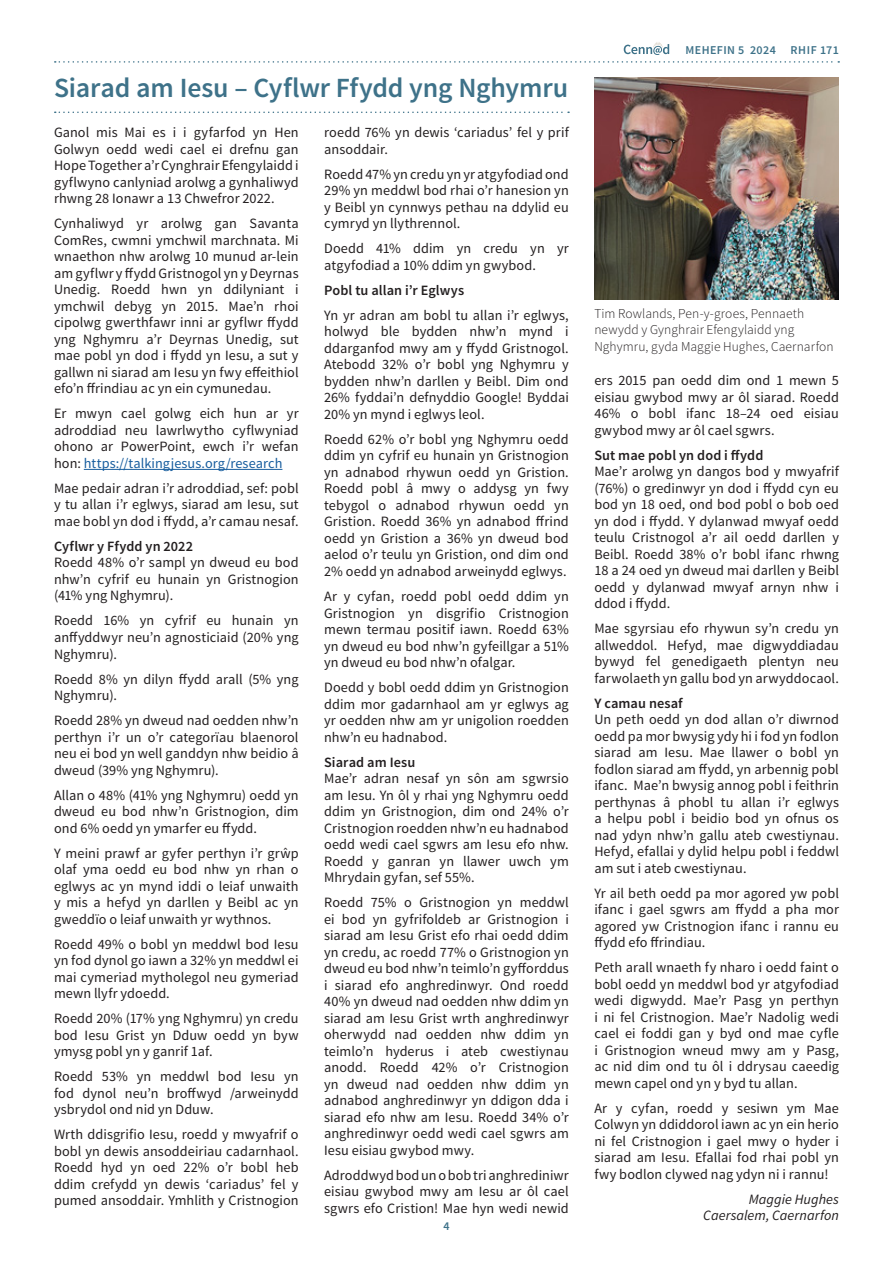
<style>
.page{position:relative;width:893px;height:1263px;background:#fff}
.page>*{position:absolute;margin:0;border:0;box-sizing:border-box;transform-origin:0 0}
.HEADER_1_-_BLUE{font:600 27.75px "Source Sans Pro";letter-spacing:-.005em;color:#3e7289}
.BODY_-_CENN_D{font:14.25px/16.5px "Source Sans Pro";letter-spacing:.005em;color:#231f20;text-align:justify}
.BODY_-_CENN_D-2{font:600 14.25px "Source Sans Pro";letter-spacing:.005em;color:#231f20}
.SIGNATURE_-_ITALIC{font:italic 14.25px/16.5px "Source Sans Pro";color:#231f20;text-align:right}
.t1{font:300 13.5px/16.5px "Source Sans Pro";letter-spacing:.005em;color:#231f20}
.t2{font:600 12px "Source Sans Pro";letter-spacing:.035em;color:#3e7289}
.s1{color:#175d9e}
</style>
<div class="page">
<svg style="left:624px;top:42px;width:45px;height:13px"></svg>
<svg style="left:55px;top:61px;width:784px;height:2px"></svg>
<svg style="left:55px;top:112px;width:514px;height:1px"></svg>
<hr style="left:84px;top:469px;width:198px;height:1px;background:#175d9e">
<img style="left:594px;top:77px;width:245px;height:223px">
<p class="HEADER_1_-_BLUE" style="left:54px;top:70px;width:516px">Siarad am Iesu – Cyflwr Ffydd yng Nghymru</p>
<p class="BODY_-_CENN_D" style="left:54px;top:125px;width:246px">Ganol mis Mai es i i gyfarfod yn Hen Golwyn oedd wedi cael ei drefnu gan Hope Together a’r Cynghrair Efengylaidd i gyflwyno canlyniad arolwg a gynhaliwyd rhwng 28 Ionawr a 13 Chwefror 2022.</p>
<p class="BODY_-_CENN_D" style="left:54px;top:216px;width:246px">Cynhaliwyd yr arolwg gan Savanta ComRes, cwmni ymchwil marchnata. Mi wnaethon nhw arolwg 10 munud ar-lein am gyflwr y ffydd Gristnogol yn y Deyrnas Unedig. Roedd hwn yn ddilyniant i ymchwil debyg yn 2015. Mae’n rhoi cipolwg gwerthfawr inni ar gyflwr ffydd yng Nghymru a’r Deyrnas Unedig, sut mae pobl yn dod i ffydd yn Iesu, a sut y gallwn ni siarad am Iesu yn fwy effeithiol efo’n ffrindiau ac yn ein cymunedau.</p>
<p class="BODY_-_CENN_D" style="left:54px;top:406px;width:246px">Er mwyn cael golwg eich hun ar yr adroddiad neu lawrlwytho cyflwyniad ohono ar PowerPoint, ewch i’r wefan hon: <span class="s1">https://talkingjesus.org/research</span></p>
<p class="BODY_-_CENN_D" style="left:54px;top:480px;width:246px">Mae pedair adran i’r adroddiad, sef: pobl y tu allan i’r eglwys, siarad am Iesu, sut mae bobl yn dod i ffydd, a’r camau nesaf.</p>
<p class="BODY_-_CENN_D-2" style="left:54px;top:537px;width:141px">Cyflwr y Ffydd yn 2022</p>
<p class="BODY_-_CENN_D" style="left:54px;top:555px;width:246px">Roedd 48% o’r sampl yn dweud eu bod nhw’n cyfrif eu hunain yn Gristnogion (41% yng Nghymru).</p>
<p class="BODY_-_CENN_D" style="left:54px;top:613px;width:246px">Roedd 16% yn cyfrif eu hunain yn anffyddwyr neu’n agnosticiaid (20% yng Nghymru).</p>
<p class="BODY_-_CENN_D" style="left:54px;top:671px;width:246px">Roedd 8% yn dilyn ffydd arall (5% yng<br>Nghymru).</p>
<p class="BODY_-_CENN_D" style="left:54px;top:712px;width:246px">Roedd 28% yn dweud nad oedden nhw’n perthyn i’r un o’r categorïau blaenorol neu ei bod yn well ganddyn nhw beidio â dweud (39% yng Nghymru).</p>
<p class="BODY_-_CENN_D" style="left:54px;top:787px;width:246px">Allan o 48% (41% yng Nghymru) oedd yn dweud eu bod nhw’n Gristnogion, dim ond 6% oedd yn ymarfer eu ffydd.</p>
<p class="BODY_-_CENN_D" style="left:54px;top:845px;width:246px">Y meini prawf ar gyfer perthyn i’r grŵp olaf yma oedd eu bod nhw yn rhan o eglwys ac yn mynd iddi o leiaf unwaith y mis a hefyd yn darllen y Beibl ac yn gweddïo o leiaf unwaith yr wythnos.</p>
<p class="BODY_-_CENN_D" style="left:54px;top:936px;width:246px">Roedd 49% o bobl yn meddwl bod Iesu yn fod dynol go iawn a 32% yn meddwl ei mai cymeriad mytholegol neu gymeriad mewn llyfr ydoedd.</p>
<p class="BODY_-_CENN_D" style="left:54px;top:1010px;width:246px">Roedd 20% (17% yng Nghymru) yn credu bod Iesu Grist yn Dduw oedd yn byw ymysg pobl yn y ganrif 1af.</p>
<p class="BODY_-_CENN_D" style="left:54px;top:1068px;width:246px">Roedd 53% yn meddwl bod Iesu yn fod dynol neu’n broffwyd /arweinydd ysbrydol ond nid yn Dduw.</p>
<p class="BODY_-_CENN_D" style="left:54px;top:1126px;width:246px">Wrth ddisgrifio Iesu, roedd y mwyafrif o bobl yn dewis ansoddeiriau cadarnhaol.<br>Roedd hyd yn oed 22% o’r bobl heb ddim crefydd yn dewis ‘cariadus’ fel y pumed ansoddair. Ymhlith y Cristnogion</p>
<p class="BODY_-_CENN_D" style="left:324px;top:125px;width:246px">roedd 76% yn dewis ‘cariadus’ fel y prif ansoddair.</p>
<p class="BODY_-_CENN_D" style="left:324px;top:166px;width:246px">Roedd 47% yn credu yn yr atgyfodiad ond 29% yn meddwl bod rhai o’r hanesion yn y Beibl yn cynnwys pethau na ddylid eu cymryd yn llythrennol.</p>
<p class="BODY_-_CENN_D" style="left:324px;top:241px;width:246px">Doedd 41% ddim yn credu yn yr atgyfodiad a 10% ddim yn gwybod.</p>
<p class="BODY_-_CENN_D-2" style="left:324px;top:281px;width:141px">Pobl tu allan i’r Eglwys</p>
<p class="BODY_-_CENN_D" style="left:324px;top:307px;width:246px">Yn yr adran am bobl tu allan i’r eglwys, holwyd ble bydden nhw’n mynd i ddarganfod mwy am y ffydd Gristnogol.<br>Atebodd 32% o’r bobl yng Nghymru y bydden nhw’n darllen y Beibl. Dim ond 26% fyddai’n defnyddio Google! Byddai 20% yn mynd i eglwys leol.</p>
<p class="BODY_-_CENN_D" style="left:324px;top:431px;width:246px">Roedd 62% o’r bobl yng Nghymru oedd ddim yn cyfrif eu hunain yn Gristnogion yn adnabod rhywun oedd yn Gristion.<br>Roedd pobl â mwy o addysg yn fwy tebygol o adnabod rhywun oedd yn Gristion. Roedd 36% yn adnabod ffrind oedd yn Gristion a 36% yn dweud bod aelod o’r teulu yn Gristion, ond dim ond 2% oedd yn adnabod arweinydd eglwys.</p>
<p class="BODY_-_CENN_D" style="left:324px;top:588px;width:246px">Ar y cyfan, roedd pobl oedd ddim yn Gristnogion yn disgrifio Cristnogion mewn termau positif iawn. Roedd 63% yn dweud eu bod nhw’n gyfeillgar a 51% yn dweud eu bod nhw’n ofalgar.</p>
<p class="BODY_-_CENN_D" style="left:324px;top:679px;width:246px">Doedd y bobl oedd ddim yn Gristnogion ddim mor gadarnhaol am yr eglwys ag yr oedden nhw am yr unigolion roedden nhw’n eu hadnabod.</p>
<p class="BODY_-_CENN_D-2" style="left:324px;top:753px;width:93px">Siarad am Iesu</p>
<p class="BODY_-_CENN_D" style="left:324px;top:770px;width:246px">Mae’r adran nesaf yn sôn am sgwrsio am Iesu. Yn ôl y rhai yng Nghymru oedd ddim yn Gristnogion, dim ond 24% o’r Cristnogion roedden nhw’n eu hadnabod oedd wedi cael sgwrs am Iesu efo nhw.<br>Roedd y ganran yn llawer uwch ym Mhrydain gyfan, sef 55%.</p>
<p class="BODY_-_CENN_D" style="left:324px;top:894px;width:246px">Roedd 75% o Gristnogion yn meddwl ei bod yn gyfrifoldeb ar Gristnogion i siarad am Iesu Grist efo rhai oedd ddim yn credu, ac roedd 77% o Gristnogion yn dweud eu bod nhw’n teimlo’n gyfforddus i siarad efo anghredinwyr. Ond roedd 40% yn dweud nad oedden nhw ddim yn siarad am Iesu Grist wrth anghredinwyr oherwydd nad oedden nhw ddim yn teimlo’n hyderus i ateb cwestiynau anodd. Roedd 42% o’r Cristnogion yn dweud nad oedden nhw ddim yn adnabod anghredinwyr yn ddigon dda i siarad efo nhw am Iesu. Roedd 34% o’r anghredinwyr oedd wedi cael sgwrs am Iesu eisiau gwybod mwy.</p>
<p class="BODY_-_CENN_D" style="left:324px;top:1167px;width:246px">Adroddwyd bod un o bob tri anghrediniwr eisiau gwybod mwy am Iesu ar ôl cael sgwrs efo Cristion! Mae hyn wedi newid</p>
<p class="t2" style="left:443px;top:1218px;width:8px">4</p>
<p class="t2" style="left:685px;top:42px;width:155px">MEHEFIN 5 2024 RHIF 171</p>
<p class="t1" style="left:594px;top:305px;width:241px">Tim Rowlands, Pen-y-groes, Pennaeth newydd y Gynghrair Efengylaidd yng<br>Nghymru, gyda Maggie Hughes, Caernarfon</p>
<p class="BODY_-_CENN_D" style="left:594px;top:372px;width:246px">ers 2015 pan oedd dim ond 1 mewn 5 eisiau gwybod mwy ar ôl siarad. Roedd 46% o bobl ifanc 18–24 oed eisiau gwybod mwy ar ôl cael sgwrs.</p>
<p class="BODY_-_CENN_D-2" style="left:594px;top:446px;width:171px">Sut mae pobl yn dod i ffydd</p>
<p class="BODY_-_CENN_D" style="left:594px;top:463px;width:246px">Mae’r arolwg yn dangos bod y mwyafrif (76%) o gredinwyr yn dod i ffydd cyn eu bod yn 18 oed, ond bod pobl o bob oed yn dod i ffydd. Y dylanwad mwyaf oedd teulu Cristnogol a’r ail oedd darllen y Beibl. Roedd 38% o’r bobl ifanc rhwng 18 a 24 oed yn dweud mai darllen y Beibl oedd y dylanwad mwyaf arnyn nhw i ddod i ffydd.</p>
<p class="BODY_-_CENN_D" style="left:594px;top:620px;width:246px">Mae sgyrsiau efo rhywun sy’n credu yn allweddol. Hefyd, mae digwyddiadau bywyd fel genedigaeth plentyn neu farwolaeth yn gallu bod yn arwyddocaol.</p>
<p class="BODY_-_CENN_D-2" style="left:594px;top:694px;width:90px">Y camau nesaf</p>
<p class="BODY_-_CENN_D" style="left:594px;top:711px;width:246px">Un peth oedd yn dod allan o’r diwrnod oedd pa mor bwysig ydy hi i fod yn fodlon siarad am Iesu. Mae llawer o bobl yn fodlon siarad am ffydd, yn arbennig pobl ifanc. Mae’n bwysig annog pobl i feithrin perthynas â phobl tu allan i’r eglwys a helpu pobl i beidio bod yn ofnus os nad ydyn nhw’n gallu ateb cwestiynau.<br>Hefyd, efallai y dylid helpu pobl i feddwl am sut i ateb cwestiynau.</p>
<p class="BODY_-_CENN_D" style="left:594px;top:885px;width:246px">Yr ail beth oedd pa mor agored yw pobl ifanc i gael sgwrs am ffydd a pha mor agored yw Cristnogion ifanc i rannu eu ffydd efo ffrindiau.</p>
<p class="BODY_-_CENN_D" style="left:594px;top:959px;width:246px">Peth arall wnaeth fy nharo i oedd faint o bobl oedd yn meddwl bod yr atgyfodiad wedi digwydd. Mae’r Pasg yn perthyn i ni fel Cristnogion. Mae’r Nadolig wedi cael ei foddi gan y byd ond mae cyfle i Gristnogion wneud mwy am y Pasg, ac nid dim ond tu ôl i ddrysau caeedig mewn capel ond yn y byd tu allan.</p>
<p class="BODY_-_CENN_D" style="left:594px;top:1100px;width:246px">Ar y cyfan, roedd y sesiwn ym Mae Colwyn yn ddiddorol iawn ac yn ein herio ni fel Cristnogion i gael mwy o hyder i siarad am Iesu. Efallai fod rhai pobl yn fwy bodlon clywed nag ydyn ni i rannu!</p>
<p class="SIGNATURE_-_ITALIC" style="left:703px;top:1191px;width:137px">Maggie Hughes<br>Caersalem, Caernarfon</p>
</div>
